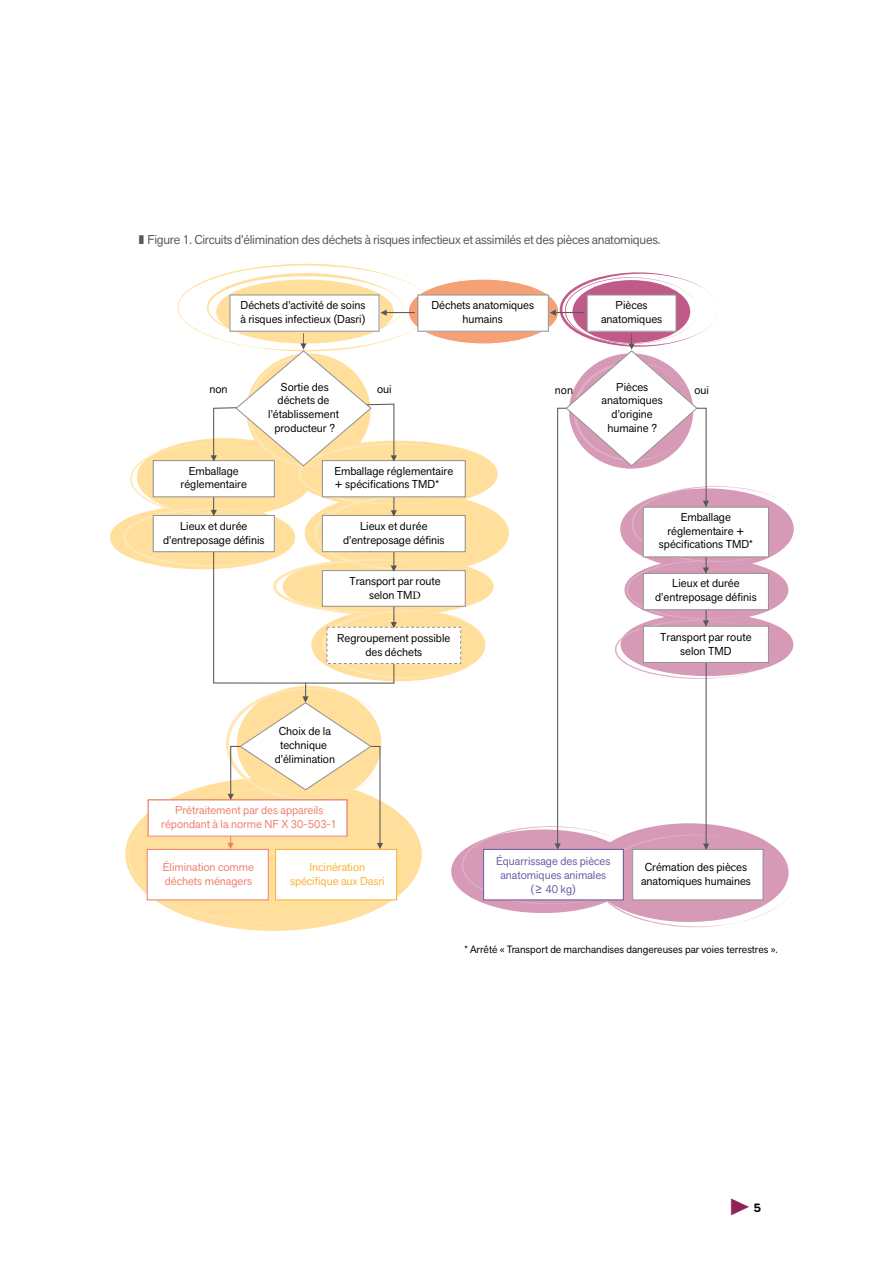
<style>
.page{position:relative;width:893px;height:1263px;background:#fff}
.page>*{position:absolute;margin:0;border:0;box-sizing:border-box;transform-origin:0 0}
.t1{font:12.75px "Akzid Grtsk Next";letter-spacing:-.02em;color:#575756}
.t2{font:700 12px "Patron";color:#000}
.t3{font:11.4px/13.6px "Akzid Grtsk Next";color:#000;text-align:center}
.t4{font:11.4px/13.6px "Akzid Grtsk Next";color:#ef7e69;text-align:center}
.t5{font:11.4px/13.6px "Akzid Grtsk Next";color:#675ba4;text-align:center}
.t6{font:11.4px/13.6px "Akzid Grtsk Next";color:#f9b234;text-align:center}
.t7{font:10.5px "Akzid Grtsk Next";color:#000}
.s1{font-family:"Minion Pro"}
.s2{color:#8d2357}
</style>
<div class="page">
<svg style="left:110px;top:263px;width:684px;height:668px"></svg>
<p class="t1" style="left:139px;top:231px;width:523px">❚ Figure 1. Circuits d’élimination des déchets à risques infectieux et assimilés et des pièces anatomiques.</p>
<p class="t3" style="left:240px;top:298px;width:127px;text-align:left">Déchets d’activité de soins à risques infectieux (Dasri)</p>
<p class="t3" style="left:431px;top:298px;width:104px">Déchets anatomiques humains</p>
<p class="t3" style="left:601px;top:298px;width:63px">Pièces anatomiques</p>
<p class="t3" style="left:268px;top:380px;width:72px">Sortie des déchets de l’établissement producteur ?</p>
<p class="t3" style="left:209px;top:382px;width:20px">non</p>
<p class="t3" style="left:377px;top:382px;width:16px">oui</p>
<p class="t3" style="left:602px;top:380px;width:63px">Pièces anatomiques d’origine humaine ?</p>
<p class="t3" style="left:555px;top:383px;width:20px">non</p>
<p class="t3" style="left:694px;top:383px;width:16px">oui</p>
<p class="t3" style="left:181px;top:464px;width:68px">Emballage réglementaire</p>
<p class="t3" style="left:163px;top:519px;width:103px">Lieux et durée d’entreposage définis</p>
<p class="t3" style="left:334px;top:464px;width:120px;text-align:left">Emballage réglementaire + spécifications TMD*</p>
<p class="t3" style="left:343px;top:520px;width:103px">Lieux et durée d’entreposage définis</p>
<p class="t3" style="left:349px;top:574px;width:93px">Transport par route selon TM<span class="s1">D</span></p>
<p class="t3" style="left:337px;top:631px;width:115px">Regroupement possible des déchets</p>
<p class="t3" style="left:659px;top:510px;width:95px">Emballage réglementaire + spécifications TMD*</p>
<p class="t3" style="left:655px;top:576px;width:103px">Lieux et durée d’entreposage définis</p>
<p class="t3" style="left:660px;top:630px;width:93px">Transport par route selon TMD</p>
<p class="t3" style="left:275px;top:724px;width:62px">Choix de la technique d’élimination</p>
<p class="t4" style="left:161px;top:803px;width:177px">Prétraitement par des appareils répondant à la norme NF X 30-503-1</p>
<p class="t4" style="left:163px;top:860px;width:93px;text-align:left">Élimination comme déchets ménagers</p>
<p class="t6" style="left:290px;top:860px;width:96px">Incinération spécifique aux Dasri</p>
<p class="t5" style="left:496px;top:854px;width:116px">Équarrissage des pièces anatomiques animales (≥ 40 kg)</p>
<p class="t3" style="left:641px;top:860px;width:111px">Crémation des pièces anatomiques humaines</p>
<p class="t7" style="left:464px;top:943px;width:315px">* Arrêté « Transport de marchandises dangereuses par voies terrestres ».</p>
<p class="t2" style="left:729px;top:1198px;width:33px"><span class="s2">◆</span> 5</p>
</div>
